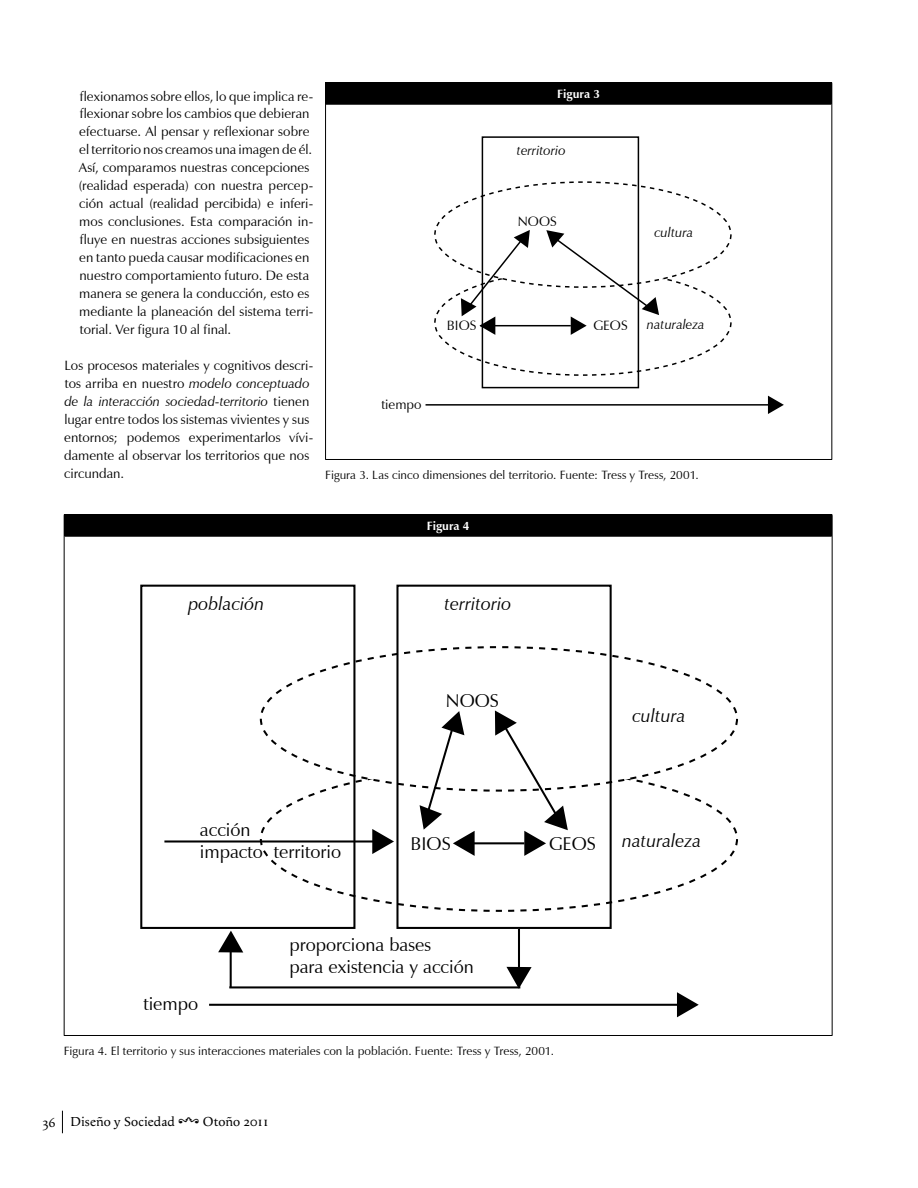
<style>
.page{position:relative;width:918px;height:1188px;background:#fff}
.page>*{position:absolute;margin:0;border:0;box-sizing:border-box;transform-origin:0 0}
.t1{font:18.45px/22.2px "Zapf Humanist 601 BT";color:#000}
.t2{font:italic 18.45px "Zapf Humanist 601 BT";color:#000}
.t3{font:13.5px/18px "Zapf Humanist 601 BT";color:#000}
.t4{font:italic 13.5px "Zapf Humanist 601 BT";color:#000}
.t5{font:13.5px "Apolline";letter-spacing:.005em;color:#000}
.t6{font:12px "Zapf Humanist 601 BT";letter-spacing:.005em;color:#000}
.t7{font:700 12px "Zapf Humanist 601 BT";color:#fff}
.s1{font-style:italic}
</style>
<div class="page">
<svg style="left:62px;top:1111px;width:1px;height:22px"></svg>
<div style="left:64px;top:515px;width:768px;height:21px;background:#000"></div>
<hr style="left:65px;top:535px;width:767px;height:2px;background:#000">
<hr style="left:64px;top:514px;width:769px;height:1px;background:#000">
<svg style="left:832px;top:515px;width:1px;height:21px"></svg>
<hr style="left:64px;top:536px;width:1px;height:499px;background:#000">
<hr style="left:832px;top:536px;width:1px;height:499px;background:#000">
<hr style="left:64px;top:1035px;width:769px;height:1px;background:#000">
<hr style="left:209px;top:1004px;width:487px;height:2px;background:#000">
<svg style="left:677px;top:992px;width:22px;height:25px"></svg>
<hr style="left:164px;top:840px;width:227px;height:3px;background:#000">
<svg style="left:372px;top:829px;width:22px;height:25px"></svg>
<hr style="left:468px;top:842px;width:56px;height:2px;background:#000">
<svg style="left:494px;top:710px;width:74px;height:146px"></svg>
<svg style="left:420px;top:711px;width:55px;height:145px"></svg>
<div style="left:140px;top:585px;width:215px;height:344px;border:2px solid #000"></div>
<div style="left:396px;top:585px;width:216px;height:344px;border:2px solid #000"></div>
<hr style="left:230px;top:941px;width:2px;height:46px;background:#000">
<hr style="left:518px;top:929px;width:2px;height:58px;background:#000">
<hr style="left:229px;top:986px;width:291px;height:2px;background:#000">
<svg style="left:218px;top:931px;width:25px;height:22px"></svg>
<svg style="left:506px;top:967px;width:26px;height:22px"></svg>
<div style="left:326px;top:83px;width:506px;height:21px;background:#000"></div>
<hr style="left:326px;top:103px;width:505px;height:2px;background:#000">
<hr style="left:325px;top:82px;width:507px;height:1px;background:#000">
<svg style="left:325px;top:83px;width:1px;height:21px"></svg>
<hr style="left:325px;top:104px;width:1px;height:355px;background:#000">
<hr style="left:831px;top:104px;width:1px;height:355px;background:#000">
<hr style="left:325px;top:459px;width:507px;height:1px;background:#000">
<hr style="left:426px;top:404px;width:356px;height:2px;background:#000">
<svg style="left:768px;top:396px;width:16px;height:18px"></svg>
<hr style="left:480px;top:325px;width:91px;height:1px;background:#000">
<svg style="left:546px;top:230px;width:113px;height:105px"></svg>
<svg style="left:461px;top:230px;width:69px;height:105px"></svg>
<div style="left:482px;top:136px;width:157px;height:252px;border:2px solid #000"></div>
<p class="t3" style="left:79px;top:87px;width:236px">flexionamos sobre ellos, lo que implica re&shy;flexionar sobre los cambios que debieran efectuarse. Al pensar y reflexionar sobre el territorio nos creamos una imagen de él.<br>Así, comparamos nuestras concepciones (realidad esperada) con nuestra percep&shy;ción actual (realidad percibida) e inferi&shy;mos conclusiones. Esta comparación in&shy;fluye en nuestras acciones subsiguientes en tanto pueda causar modificaciones en nuestro comportamiento futuro. De esta manera se genera la conducción, esto es mediante la planeación del sistema terri&shy;torial. Ver figura 10 al final.</p>
<p class="t3" style="left:64px;top:357px;width:251px">Los procesos materiales y cognitivos descri&shy;tos arriba en nuestro <span class="s1">modelo conceptuado de la interacción sociedad-territorio</span> tienen lugar entre todos los sistemas vivientes y sus entornos; podemos experimentarlos vívi&shy;damente al observar los territorios que nos circundan.</p>
<p class="t7" style="left:557px;top:86px;width:44px">Figura 3</p>
<p class="t4" style="left:517px;top:142px;width:50px">territorio</p>
<p class="t3" style="left:518px;top:212px;width:40px">NOOS</p>
<p class="t4" style="left:654px;top:224px;width:40px">cultura</p>
<p class="t3" style="left:447px;top:317px;width:31px">BIOS</p>
<p class="t3" style="left:593px;top:317px;width:36px">GEOS</p>
<p class="t4" style="left:647px;top:316px;width:59px">naturaleza</p>
<p class="t3" style="left:381px;top:395px;width:42px">tiempo</p>
<p class="t6" style="left:325px;top:467px;width:375px">Figura 3. Las cinco dimensiones del territorio. Fuente: Tress y Tress, 2001.</p>
<p class="t7" style="left:427px;top:518px;width:44px">Figura 4</p>
<h1 class="t2" style="left:188px;top:593px;width:77px">población</h1>
<h1 class="t2" style="left:445px;top:593px;width:68px">territorio</h1>
<h1 class="t1" style="left:446px;top:690px;width:55px">NOOS</h1>
<h1 class="t2" style="left:633px;top:705px;width:55px">cultura</h1>
<h1 class="t1" style="left:200px;top:818px;width:143px">acción<br>impacto territorio</h1>
<h1 class="t1" style="left:410px;top:832px;width:42px">BIOS</h1>
<h1 class="t1" style="left:549px;top:832px;width:48px">GEOS</h1>
<h1 class="t2" style="left:622px;top:830px;width:81px">naturaleza</h1>
<h1 class="t1" style="left:143px;top:993px;width:56px">tiempo</h1>
<h1 class="t1" style="left:289px;top:934px;width:186px">proporciona bases<br>para existencia y acción</h1>
<p class="t6" style="left:64px;top:1043px;width:492px">Figura 4. El territorio y sus interacciones materiales con la población. Fuente: Tress y Tress, 2001.</p>
<p class="t5" style="left:42px;top:1114px;width:134px">36 Diseño y Sociedad</p>
<p class="t5" style="left:203px;top:1114px;width:68px">Otoño 2011</p>
</div>
